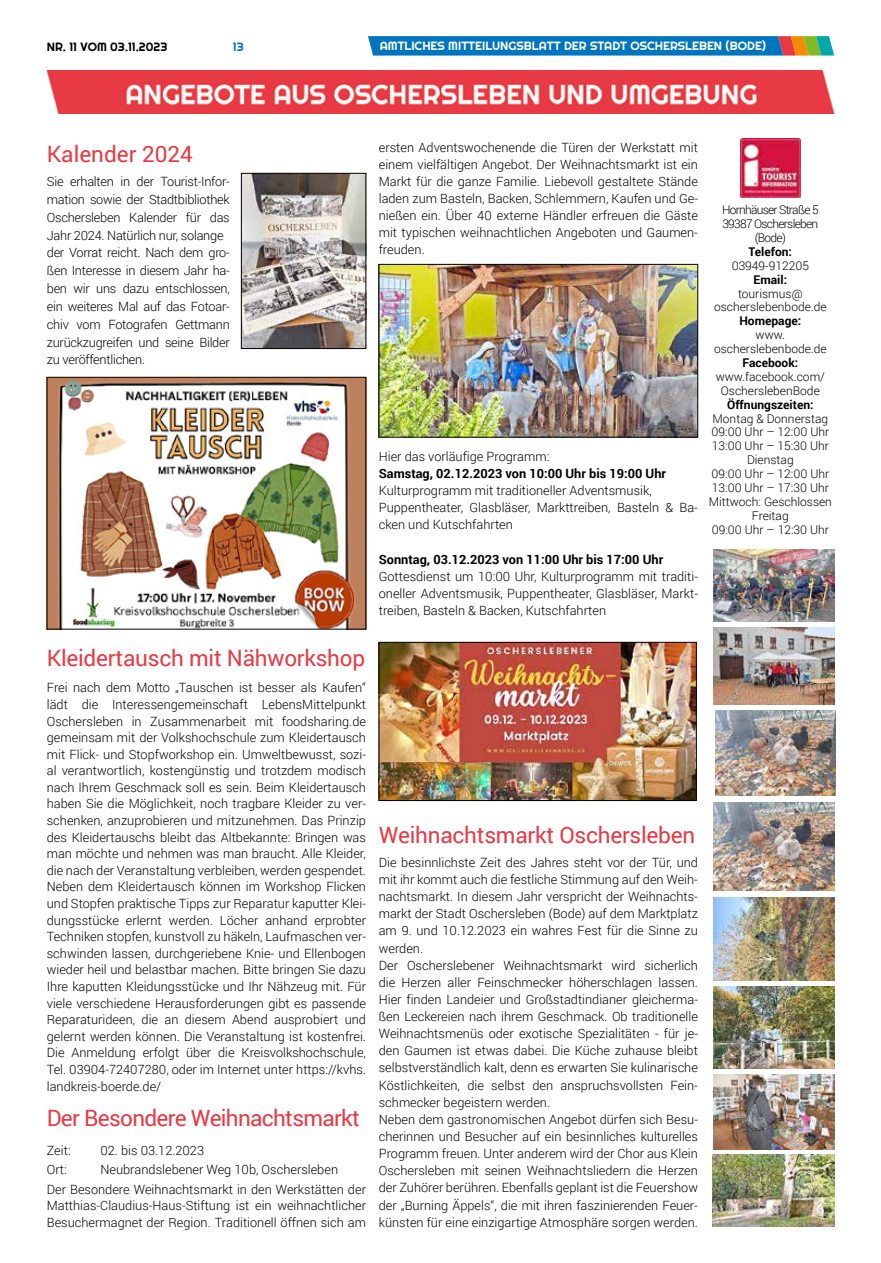
<style>
.page{position:relative;width:881px;height:1263px;background:#fff}
.page>*{position:absolute;margin:0;border:0;box-sizing:border-box;transform-origin:0 0}
.t1{font:22.5px "Roboto";letter-spacing:-.01em;color:#e83943}
.t2{font:22.5px "Roboto";letter-spacing:-.03em;color:#e83943}
.t3{font:300 12.75px/17.1px "Roboto";color:#000}
.t4{font:300 12.75px/17.9px "Roboto";letter-spacing:-.02em;color:#000}
.t5{font:700 12.75px "Roboto";color:#000}
.t6{font:300 12px/14px "Roboto";color:#000;text-align:center}
.t7{font:12px "Righteous";color:#fff}
.t8{font:700 12px "Roboto";color:#000}
.t9{font:300 12px/14px "Roboto";letter-spacing:-.06em;color:#000;text-align:center}
.t10{font:12px "Righteous";color:#000}
.t11{font:12px "Righteous";color:#0075bf}
</style>
<div class="page">
<svg style="left:368px;top:36px;width:465px;height:20px;background:#197cb4"></svg>
<img style="left:47px;top:70px;width:786px;height:44px">
<img style="left:380px;top:266px;width:315px;height:169px">
<div style="left:378px;top:264px;width:319px;height:173px;border:1px solid #000"></div>
<img style="left:380px;top:644px;width:314px;height:155px">
<div style="left:378px;top:642px;width:318px;height:159px;border:1px solid #000"></div>
<img style="left:243px;top:175px;width:121px;height:172px">
<div style="left:241px;top:173px;width:125px;height:176px;border:1px solid #000"></div>
<img style="left:49px;top:379px;width:315px;height:248px">
<div style="left:47px;top:377px;width:319px;height:252px;border:1px solid #000"></div>
<img style="left:740px;top:138px;width:59px;height:60px">
<img style="left:713px;top:549px;width:120px;height:73px">
<img style="left:713px;top:628px;width:120px;height:76px">
<img style="left:715px;top:711px;width:120px;height:85px">
<img style="left:713px;top:803px;width:120px;height:87px">
<img style="left:713px;top:897px;width:120px;height:84px">
<img style="left:713px;top:986px;width:120px;height:83px">
<img style="left:713px;top:1074px;width:120px;height:75px">
<img style="left:712px;top:1154px;width:121px;height:73px">
<p class="t10" style="left:47px;top:39px;width:122px">NR. 11 VOM 03.11.2023</p>
<p class="t11" style="left:233px;top:39px;width:12px">13</p>
<p class="t7" style="left:379px;top:39px;width:388px">AMTLICHES MITTEILUNGSBLATT DER STADT OSCHERSLEBEN (BODE)</p>
<h1 class="t1" style="left:47px;top:138px;width:147px">Kalender 2024</h1>
<p class="t4" style="left:47px;top:172px;width:184px">Sie erhalten in der Tourist-Infor&shy;mation sowie der Stadtbibliothek<br>Oschersleben Kalender für das<br>Jahr 2024. Natürlich nur, solange der Vorrat reicht. Nach dem gro&shy;ßen Interesse in diesem Jahr ha&shy;ben wir uns dazu entschlossen, ein weiteres Mal auf das Fotoar&shy;chiv vom Fotografen Gettmann zurückzugreifen und seine Bilder zu veröffentlichen.</p>
<h1 class="t1" style="left:47px;top:642px;width:320px">Kleidertausch mit Nähworkshop</h1>
<p class="t3" style="left:47px;top:679px;width:320px;line-height:16.6px;text-align:justify">Frei nach dem Motto „Tauschen ist besser als Kaufen“ lädt die Interessengemeinschaft LebensMittelpunkt Oschersleben in Zusammenarbeit mit foodsharing.de gemeinsam mit der Volkshochschule zum Kleidertausch mit Flick- und Stopfworkshop ein. Umweltbewusst, sozi&shy;al verantwortlich, kostengünstig und trotzdem modisch nach Ihrem Geschmack soll es sein. Beim Kleidertausch haben Sie die Möglichkeit, noch tragbare Kleider zu ver&shy;schenken, anzuprobieren und mitzunehmen. Das Prinzip des Kleidertauschs bleibt das Altbekannte: Bringen was man möchte und nehmen was man braucht. Alle Kleider, die nach der Veranstaltung verbleiben, werden gespendet.<br>Neben dem Kleidertausch können im Workshop Flicken und Stopfen praktische Tipps zur Reparatur kaputter Klei&shy;dungsstücke erlernt werden. Löcher anhand erprobter Techniken stopfen, kunstvoll zu häkeln, Laufmaschen ver&shy;schwinden lassen, durchgeriebene Knie- und Ellenbogen wieder heil und belastbar machen. Bitte bringen Sie dazu Ihre kaputten Kleidungsstücke und Ihr Nähzeug mit. Für viele verschiedene Herausforderungen gibt es passende Reparaturideen, die an diesem Abend ausprobiert und gelernt werden können. Die Veranstaltung ist kostenfrei.<br>Die Anmeldung erfolgt über die Kreisvolkshochschule, Tel. 03904-72407280, oder im Internet unter https://kvhs. landkreis-boerde.de/</p>
<h1 class="t2" style="left:47px;top:1102px;width:314px">Der Besondere Weihnachtsmarkt</h1>
<p class="t3" style="left:47px;top:1141px;width:25px">Zeit:</p>
<p class="t3" style="left:100px;top:1141px;width:105px">02. bis 03.12.2023</p>
<p class="t3" style="left:47px;top:1161px;width:22px">Ort:</p>
<p class="t3" style="left:47px;top:1160px;width:320px;line-height:19.4px;text-indent:54px">Neubrandslebener Weg 10b, Oschersleben<br>Der Besondere Weihnachtsmarkt in den Werkstätten der</p>
<p class="t3" style="left:47px;top:1197px;width:320px;line-height:16.6px">Matthias-Claudius-Haus-Stiftung ist ein weihnachtlicher<br>Besuchermagnet der Region. Traditionell öffnen sich am</p>
<p class="t3" style="left:378px;top:138px;width:320px;text-align:justify">ersten Adventswochenende die Türen der Werkstatt mit einem vielfältigen Angebot. Der Weihnachtsmarkt ist ein Markt für die ganze Familie. Liebevoll gestaltete Stände laden zum Basteln, Backen, Schlemmern, Kaufen und Ge&shy;nießen ein. Über 40 externe Händler erfreuen die Gäste mit typischen weihnachtlichen Angeboten und Gaumen&shy;freuden.</p>
<p class="t3" style="left:378px;top:447px;width:172px">Hier das vorläufige Programm:</p>
<p class="t5" style="left:378px;top:464px;width:288px">Samstag, 02.12.2023 von 10:00 Uhr bis 19:00 Uhr</p>
<p class="t3" style="left:378px;top:482px;width:320px">Kulturprogramm mit traditioneller Adventsmusik,<br>Puppentheater, Glasbläser, Markttreiben, Basteln &amp; Ba&shy;cken und Kutschfahrten</p>
<p class="t5" style="left:378px;top:550px;width:286px">Sonntag, 03.12.2023 von 11:00 Uhr bis 17:00 Uhr</p>
<p class="t3" style="left:378px;top:567px;width:320px;text-align:justify">Gottesdienst um 10:00 Uhr, Kulturprogramm mit traditi&shy;oneller Adventsmusik, Puppentheater, Glasbläser, Markt&shy;treiben, Basteln &amp; Backen, Kutschfahrten</p>
<p class="t9" style="left:721px;top:203px;width:98px">Hornhäuser Straße 5<br>39387 Oschersleben (Bode)</p>
<p class="t8" style="left:748px;top:243px;width:45px">Telefon:</p>
<p class="t6" style="left:731px;top:258px;width:79px">03949-912205</p>
<p class="t8" style="left:753px;top:271px;width:35px">Email:</p>
<p class="t6" style="left:713px;top:286px;width:114px">tourismus@ oscherslebenbode.de</p>
<p class="t8" style="left:739px;top:313px;width:63px">Homepage:</p>
<p class="t6" style="left:713px;top:328px;width:114px">www. oscherslebenbode.de</p>
<p class="t8" style="left:742px;top:354px;width:57px">Facebook:</p>
<p class="t6" style="left:715px;top:369px;width:111px">www.facebook.com/<br>OscherslebenBode</p>
<p class="t8" style="left:726px;top:396px;width:88px">Öffnungszeiten:</p>
<p class="t6" style="left:708px;top:411px;width:125px">Montag &amp; Donnerstag<br>09:00 Uhr – 12:00 Uhr<br>13:00 Uhr – 15:30 Uhr<br>Dienstag<br>09:00 Uhr – 12:00 Uhr<br>13:00 Uhr – 17:30 Uhr<br>Mittwoch: Geschlossen<br>Freitag<br>09:00 Uhr – 12:30 Uhr</p>
<h1 class="t1" style="left:378px;top:819px;width:318px">Weihnachtsmarkt Oschersleben</h1>
<p class="t3" style="left:378px;top:853px;width:320px">Die besinnlichste Zeit des Jahres steht vor der Tür, und mit ihr kommt auch die festliche Stimmung auf den Weih&shy;nachtsmarkt. In diesem Jahr verspricht der Weihnachts&shy;markt der Stadt Oschersleben (Bode) auf dem Marktplatz am 9. und 10.12.2023 ein wahres Fest für die Sinne zu werden.<br>Der Oscherslebener Weihnachtsmarkt wird sicherlich die Herzen aller Feinschmecker höherschlagen lassen.<br>Hier finden Landeier und Großstadtindianer gleicherma&shy;ßen Leckereien nach ihrem Geschmack. Ob traditionelle Weihnachtsmenüs oder exotische Spezialitäten - für je&shy;den Gaumen ist etwas dabei. Die Küche zuhause bleibt selbstverständlich kalt, denn es erwarten Sie kulinarische Köstlichkeiten, die selbst den anspruchsvollsten Fein&shy;schmecker begeistern werden.<br>Neben dem gastronomischen Angebot dürfen sich Besu&shy;cherinnen und Besucher auf ein besinnliches kulturelles Programm freuen. Unter anderem wird der Chor aus Klein Oschersleben mit seinen Weihnachtsliedern die Herzen der Zuhörer berühren. Ebenfalls geplant ist die Feuershow der „Burning Äppels“, die mit ihren faszinierenden Feuer&shy;künsten für eine einzigartige Atmosphäre sorgen werden.</p>
</div>
